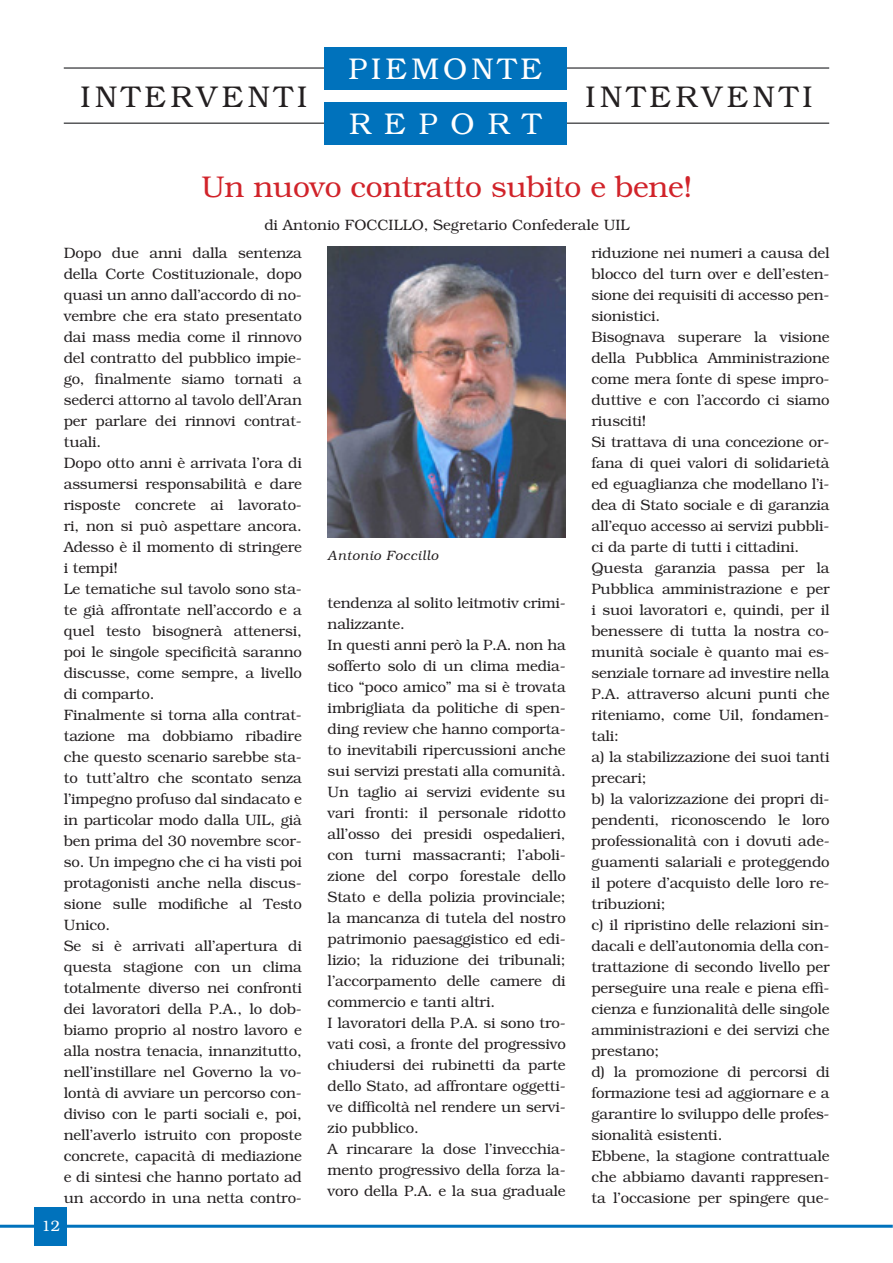
<style>
.page{position:relative;width:893px;height:1263px;background:#fff}
.page>*{position:absolute;margin:0;border:0;box-sizing:border-box;transform-origin:0 0}
.t1{font:300 30px "Bookman";letter-spacing:-.01em;color:#d1232a}
.t2{font:300 30px "Bookman";letter-spacing:.145em;color:#231f20}
.t3{font:300 30px/55.2px "Bookman";letter-spacing:.14em;color:#fff}
.t4{font:300 15px/21px "Bookman";letter-spacing:-.01em;color:#231f20}
.t5{font:300 15px "Bookman";color:#fff}
.t6{font:italic 300 13.5px "Bookman";letter-spacing:.05em;color:#231f20}
</style>
<div class="page">
<hr style="left:0;top:1225px;width:893px;height:3px;background:#0072bc">
<div style="left:35px;top:1208px;width:32px;height:38px;background:#0072bc"></div>
<hr style="left:64px;top:67px;width:765px;height:2px;background:#57585a">
<hr style="left:64px;top:122px;width:765px;height:2px;background:#57585a">
<div style="left:324px;top:47px;width:242px;height:42px;background:#0072bc"></div>
<div style="left:324px;top:103px;width:242px;height:42px;background:#0072bc"></div>
<img style="left:327px;top:247px;width:239px;height:290px">
<h1 class="t3" style="left:348px;top:41px;width:195px">PIEMONTE<br>REPORT</h1>
<h1 class="t2" style="left:80px;top:80px;width:228px">INTERVENTI</h1>
<h1 class="t2" style="left:586px;top:80px;width:228px">INTERVENTI</h1>
<h1 class="t1" style="left:201px;top:170px;width:492px">Un nuovo contratto subito e bene!</h1>
<p class="t4" style="left:64px;top:211px;width:567px;line-height:28.2px;text-indent:201px">di Antonio FOCCILLO, Segretario Confederale UIL<br>Dopo due anni dalla sentenza</p>
<p class="t4" style="left:64px;top:263px;width:240px">della Corte Costituzionale, dopo quasi un anno dall’accordo di no&shy;vembre che era stato presentato dai mass media come il rinnovo del contratto del pubblico impie&shy;go, finalmente siamo tornati a sederci attorno al tavolo dell’Aran per parlare dei rinnovi contrat&shy;tuali.<br>Dopo otto anni è arrivata l’ora di assumersi responsabilità e dare risposte concrete ai lavorato&shy;ri, non si può aspettare ancora.<br>Adesso è il momento di stringere i tempi!<br>Le tematiche sul tavolo sono sta&shy;te già affrontate nell’accordo e a quel testo bisognerà attenersi, poi le singole specificità saranno discusse, come sempre, a livello di comparto.<br>Finalmente si torna alla contrat&shy;tazione ma dobbiamo ribadire che questo scenario sarebbe sta&shy;to tutt’altro che scontato senza l’impegno profuso dal sindacato e in particolar modo dalla UIL, già ben prima del 30 novembre scor&shy;so. Un impegno che ci ha visti poi protagonisti anche nella discus&shy;sione sulle modifiche al Testo<br>Unico.<br>Se si è arrivati all’apertura di questa stagione con un clima totalmente diverso nei confronti dei lavoratori della P.A., lo dob&shy;biamo proprio al nostro lavoro e alla nostra tenacia, innanzitutto, nell’instillare nel Governo la vo&shy;lontà di avviare un percorso con&shy;diviso con le parti sociali e, poi, nell’averlo istruito con proposte concrete, capacità di mediazione e di sintesi che hanno portato ad un accordo in una netta contro-</p>
<p class="t4" style="left:591px;top:242px;width:240px">riduzione nei numeri a causa del blocco del turn over e dell’esten&shy;sione dei requisiti di accesso pen&shy;sionistici.<br>Bisognava superare la visione della Pubblica Amministrazione come mera fonte di spese impro&shy;duttive e con l’accordo ci siamo riusciti!<br>Si trattava di una concezione or&shy;fana di quei valori di solidarietà ed eguaglianza che modellano l’i&shy;dea di Stato sociale e di garanzia all’equo accesso ai servizi pubbli&shy;ci da parte di tutti i cittadini.<br>Questa garanzia passa per la<br>Pubblica amministrazione e per i suoi lavoratori e, quindi, per il benessere di tutta la nostra co&shy;munità sociale è quanto mai es&shy;senziale tornare ad investire nella<br>P.A. attraverso alcuni punti che riteniamo, come Uil, fondamen&shy;tali:<br>a) la stabilizzazione dei suoi tanti precari;<br>b) la valorizzazione dei propri di&shy;pendenti, riconoscendo le loro professionalità con i dovuti ade&shy;guamenti salariali e proteggendo il potere d’acquisto delle loro re&shy;tribuzioni;<br>c) il ripristino delle relazioni sin&shy;dacali e dell’autonomia della con&shy;trattazione di secondo livello per perseguire una reale e piena effi&shy;cienza e funzionalità delle singole amministrazioni e dei servizi che prestano;<br>d) la promozione di percorsi di formazione tesi ad aggiornare e a garantire lo sviluppo delle profes&shy;sionalità esistenti.<br>Ebbene, la stagione contrattuale che abbiamo davanti rappresen&shy;ta l’occasione per spingere que-</p>
<p class="t6" style="left:328px;top:548px;width:112px">Antonio Foccillo</p>
<p class="t4" style="left:328px;top:592px;width:240px">tendenza al solito leitmotiv crimi&shy;nalizzante.<br>In questi anni però la P.A. non ha sofferto solo di un clima media&shy;tico “poco amico” ma si è trovata imbrigliata da politiche di spen&shy;ding review che hanno comporta&shy;to inevitabili ripercussioni anche sui servizi prestati alla comunità.<br>Un taglio ai servizi evidente su vari fronti: il personale ridotto all’osso dei presidi ospedalieri, con turni massacranti; l’aboli&shy;zione del corpo forestale dello<br>Stato e della polizia provinciale; la mancanza di tutela del nostro patrimonio paesaggistico ed edi&shy;lizio; la riduzione dei tribunali; l’accorpamento delle camere di commercio e tanti altri.<br>I lavoratori della P.A. si sono tro&shy;vati così, a fronte del progressivo chiudersi dei rubinetti da parte dello Stato, ad affrontare oggetti&shy;ve difficoltà nel rendere un servi&shy;zio pubblico.<br>A rincarare la dose l’invecchia&shy;mento progressivo della forza la&shy;voro della P.A. e la sua graduale</p>
<p class="t5" style="left:41px;top:1217px;width:20px">12</p>
</div>
